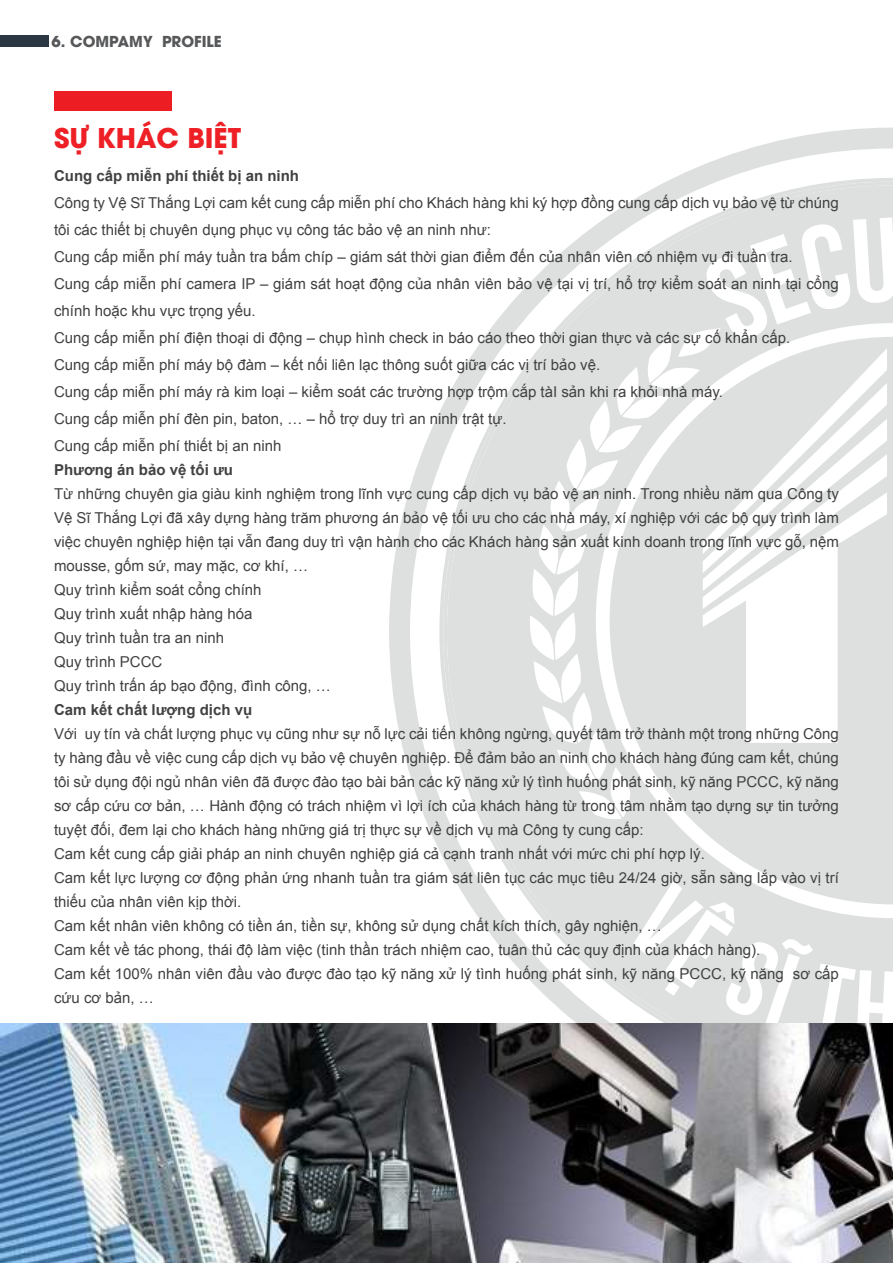
<style>
.page{position:relative;width:893px;height:1263px;background:#fff}
.page>*{position:absolute;margin:0;border:0;box-sizing:border-box;transform-origin:0 0}
.t1{font:700 27px "UTM Avo";color:#ee2026}
.t2{font:15px/24px "Arial";color:#414142}
.t3{font:700 15px "Arial";color:#414142}
.t4{font:700 15px "UTM Avo";color:#57585a}
</style>
<div class="page">
<svg style="left:389px;top:128px;width:504px;height:896px"></svg>
<svg style="left:443px;top:182px;width:450px;height:842px;fill:#dee0e0"></svg>
<div style="left:0;top:35px;width:48px;height:11px;background:#2b3743"></div>
<img style="left:0;top:1024px;width:893px;height:239px">
<div style="left:54px;top:92px;width:118px;height:19px;background:#ed1d24"></div>
<p class="t4" style="left:52px;top:29px;width:172px">6. COMPAMY PROFILE</p>
<h1 class="t1" style="left:54px;top:115px;width:189px">SỰ KHÁC BIỆT</h1>
<p class="t3" style="left:54px;top:165px;width:247px">Cung cấp miễn phí thiết bị an ninh</p>
<p class="t2" style="left:54px;top:189px;width:786px;line-height:27px">Công ty Vệ Sĩ Thắng Lợi cam kết cung cấp miễn phí cho Khách hàng khi ký hợp đồng cung cấp dịch vụ bảo vệ từ chúng tôi các thiết bị chuyên dụng phục vụ công tác bảo vệ an ninh như:<br>Cung cấp miễn phí máy tuần tra bấm chíp – giám sát thời gian điểm đến của nhân viên có nhiệm vụ đi tuần tra.<br>Cung cấp miễn phí camera IP – giám sát hoạt động của nhân viên bảo vệ tại vị trí, hổ trợ kiểm soát an ninh tại cổng chính hoặc khu vực trọng yếu.<br>Cung cấp miễn phí điện thoại di động – chụp hình check in báo cáo theo thời gian thực và các sự cố khẩn cấp.<br>Cung cấp miễn phí máy bộ đàm – kết nối liên lạc thông suốt giữa các vị trí bảo vệ.<br>Cung cấp miễn phí máy rà kim loại – kiểm soát các trường hợp trộm cắp tàI sản khi ra khỏi nhà máy.<br>Cung cấp miễn phí đèn pin, baton, … – hổ trợ duy trì an ninh trật tự.<br>Cung cấp miễn phí thiết bị an ninh</p>
<p class="t3" style="left:54px;top:459px;width:181px">Phương án bảo vệ tối ưu</p>
<p class="t2" style="left:54px;top:482px;width:786px">Từ những chuyên gia giàu kinh nghiệm trong lĩnh vực cung cấp dịch vụ bảo vệ an ninh. Trong nhiều năm qua Công ty Vệ Sĩ Thắng Lợi đã xây dựng hàng trăm phương án bảo vệ tối ưu cho các nhà máy, xí nghiệp với các bộ quy trình làm việc chuyên nghiệp hiện tại vẫn đang duy trì vận hành cho các Khách hàng sản xuất kinh doanh trong lĩnh vực gỗ, nệm mousse, gốm sứ, may mặc, cơ khí, …<br>Quy trình kiểm soát cổng chính<br>Quy trình xuất nhập hàng hóa<br>Quy trình tuần tra an ninh<br>Quy trình PCCC<br>Quy trình trấn áp bạo động, đình công, …</p>
<p class="t3" style="left:54px;top:699px;width:200px">Cam kết chất lượng dịch vụ</p>
<p class="t2" style="left:54px;top:722px;width:786px">Với uy tín và chất lượng phục vụ cũng như sự nỗ lực cải tiến không ngừng, quyết tâm trở thành một trong những Công ty hàng đầu về việc cung cấp dịch vụ bảo vệ chuyên nghiệp. Để đảm bảo an ninh cho khách hàng đúng cam kết, chúng tôi sử dụng đội ngủ nhân viên đã được đào tạo bài bản các kỹ năng xử lý tình huống phát sinh, kỹ năng PCCC, kỹ năng sơ cấp cứu cơ bản, … Hành động có trách nhiệm vì lợi ích của khách hàng từ trong tâm nhằm tạo dựng sự tin tưởng tuyệt đối, đem lại cho khách hàng những giá trị thực sự về dịch vụ mà Công ty cung cấp:<br>Cam kết cung cấp giải pháp an ninh chuyên nghiệp giá cả cạnh tranh nhất với mức chi phí hợp lý.<br>Cam kết lực lượng cơ động phản ứng nhanh tuần tra giám sát liên tục các mục tiêu 24/24 giờ, sẵn sàng lắp vào vị trí thiếu của nhân viên kịp thời.<br>Cam kết nhân viên không có tiền án, tiền sự, không sử dụng chất kích thích, gây nghiện, …<br>Cam kết về tác phong, thái độ làm việc (tinh thần trách nhiệm cao, tuân thủ các quy định của khách hàng).<br>Cam kết 100% nhân viên đầu vào được đào tạo kỹ năng xử lý tình huống phát sinh, kỹ năng PCCC, kỹ năng sơ cấp cứu cơ bản, …</p>
</div>
